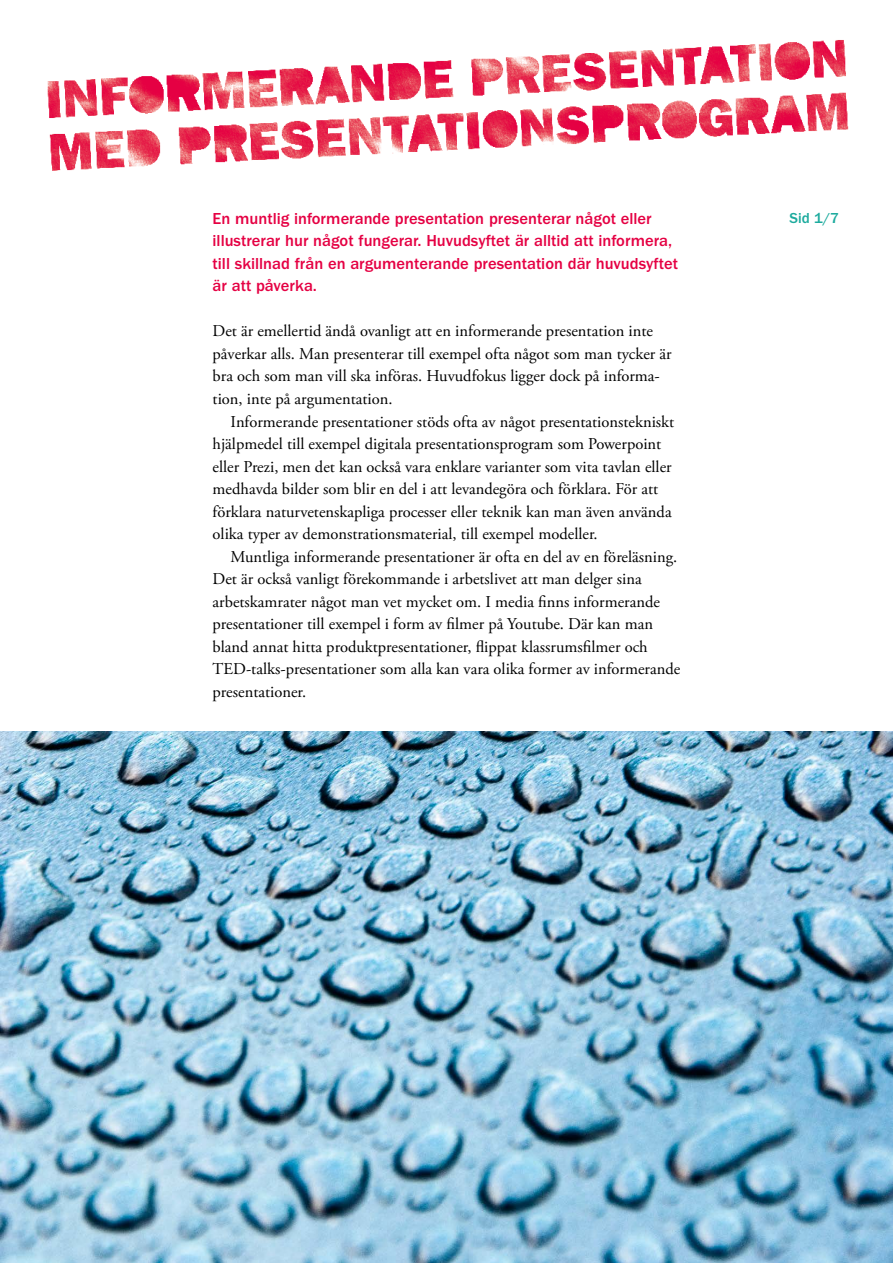
<style>
.page{position:relative;width:893px;height:1263px;background:#fff}
.page>*{position:absolute;margin:0;border:0;box-sizing:border-box;transform-origin:0 0}
.t1{font:16.5px/22.5px "Adobe Garamond Pro";color:#000}
.t2{font:500 16.5px/22.5px "ITC Franklin Gothic Std";color:#e50043}
.t3{font:500 15px "ITC Franklin Gothic Std";color:#1dab9e}
</style>
<div class="page">
<img style="left:47px;top:40px;width:802px;height:131px">
<img style="left:0;top:731px;width:893px;height:532px">
<p class="t2" style="left:213px;top:207px;width:467px">En muntlig informerande presentation presenterar något eller illustrerar hur något fungerar. Huvudsyftet är alltid att informera, till skillnad från en argumenterande presentation där huvudsyftet är att påverka.</p>
<p class="t1" style="left:213px;top:321px;width:461px">Det är emellertid ändå ovanligt att en informerande presentation inte påverkar alls. Man presenterar till exempel ofta något som man tycker är bra och som man vill ska införas. Huvudfokus ligger dock på informa&shy;tion, inte på argumentation.</p>
<p class="t1" style="left:213px;top:411px;width:463px;text-indent:18px">Informerande presentationer stöds ofta av något presentationstekniskt hjälpmedel till exempel digitala presentationsprogram som Powerpoint eller Prezi, men det kan också vara enklare varianter som vita tavlan eller medhavda bilder som blir en del i att levandegöra och förklara. För att förklara naturvetenskapliga processer eller teknik kan man även använda olika typer av demonstrationsmaterial, till exempel modeller.</p>
<p class="t1" style="left:213px;top:546px;width:469px;text-indent:18px">Muntliga informerande presentationer är ofta en del av en föreläsning.<br>Det är också vanligt förekommande i arbetslivet att man delger sina arbetskamrater något man vet mycket om. I media fnns informerande presentationer till exempel i form av flmer på Youtube. Där kan man bland annat hitta produktpresentationer, fippat klassrumsflmer och TED-talks-presentationer som alla kan vara olika former av informerande presentationer.</p>
<p class="t3" style="left:789px;top:210px;width:51px">Sid 1/7</p>
</div>
